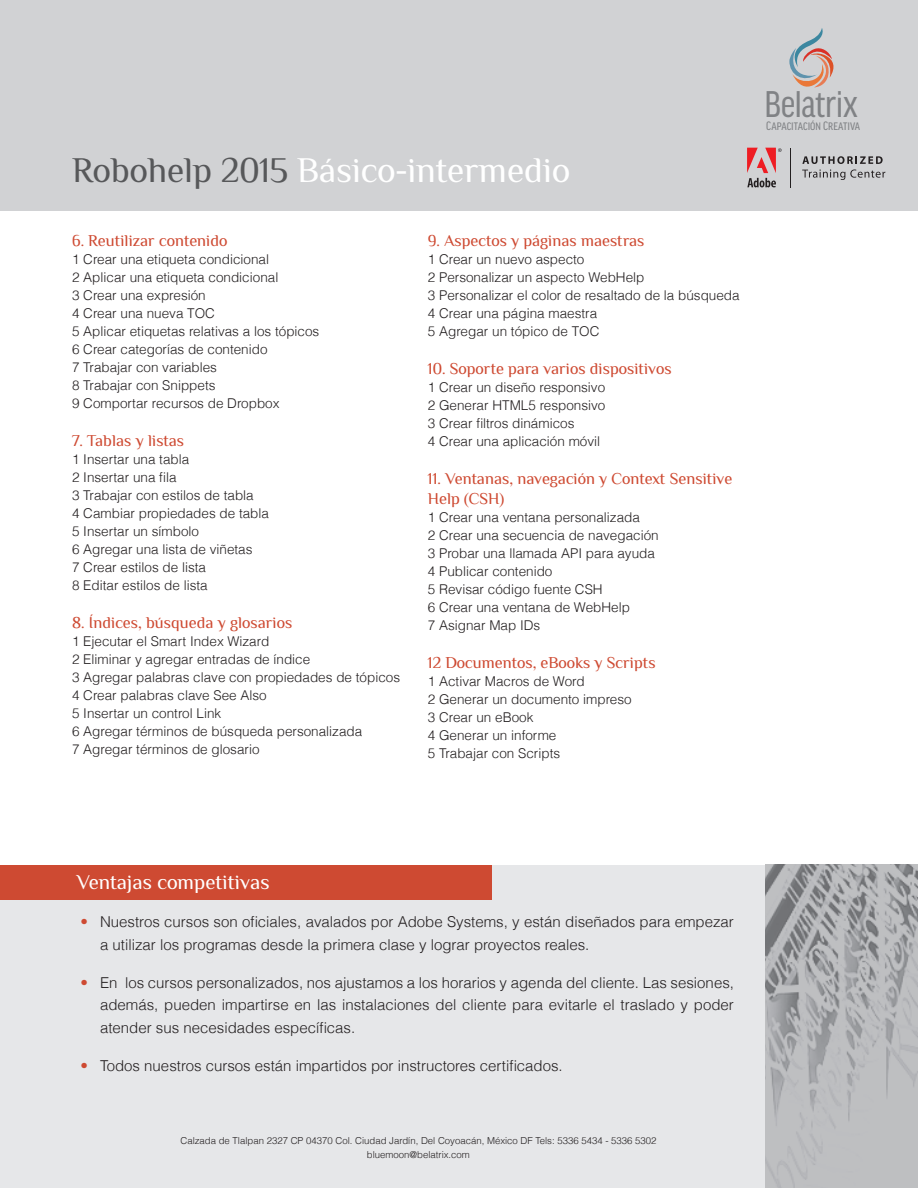
<style>
.page{position:relative;width:918px;height:1188px;background:#fff}
.page>*{position:absolute;margin:0;border:0;box-sizing:border-box;transform-origin:0 0}
.t1{font:condensed 39.75px "Good Headline Pro";color:#808285}
.t2{font:36px "Philosopher";color:#fff}
.t3{font:21px "Philosopher";color:#fff}
.Subtitulos_temario_c{font:16.5px/19.8px "Philosopher";color:#ce4a32}
.t4{font:300 15px/22.8px "Helvetica";color:#231f20}
.Cuerpo_de_texto{font:300 13.5px "Helvetica";color:#231f20}
.t5{font:condensed 13.05px "Good Headline Pro";color:#808285}
.t6{font:300 9.6px/13.6px "Helvetica";color:#231f20;text-align:center}
.s1{color:#57585a}
.s2{color:#ce4a32}
</style>
<div class="page">
<div style="left:0;top:865px;width:918px;height:323px;background:#e6e7e9"></div>
<img style="left:766px;top:865px;width:152px;height:323px">
<div style="left:0;top:865px;width:492px;height:34px;background:#ce4a32"></div>
<div style="left:0;top:0;width:918px;height:211px;background:#d1d2d4"></div>
<svg style="left:747px;top:148px;width:35px;height:39px"></svg>
<svg style="left:802px;top:156px;width:83px;height:24px"></svg>
<hr style="left:791px;top:148px;width:1px;height:39px;background:#231f20">
<svg style="left:789px;top:28px;width:45px;height:60px"></svg>
<h2 class="t2" style="left:72px;top:151px;width:500px"><span class="s1">Robohelp 2015</span> Básico-intermedio</h2>
<p class="Subtitulos_temario_c" style="left:72px;top:231px;width:157px">6. Reutilizar contenido</p>
<p class="Cuerpo_de_texto" style="left:72px;top:249px;width:199px">1 Crear una etiqueta condicional</p>
<p class="Cuerpo_de_texto" style="left:72px;top:267px;width:208px">2 Aplicar una etiqueta condicional</p>
<p class="Cuerpo_de_texto" style="left:72px;top:285px;width:135px">3 Crear una expresión</p>
<p class="Cuerpo_de_texto" style="left:72px;top:303px;width:145px">4 Crear una nueva TOC</p>
<p class="Cuerpo_de_texto" style="left:72px;top:321px;width:249px">5 Aplicar etiquetas relativas a los tópicos</p>
<p class="Cuerpo_de_texto" style="left:72px;top:339px;width:197px">6 Crear categorías de contenido</p>
<p class="Cuerpo_de_texto" style="left:72px;top:357px;width:147px">7 Trabajar con variables</p>
<p class="Cuerpo_de_texto" style="left:72px;top:375px;width:145px">8 Trabajar con Snippets</p>
<p class="Cuerpo_de_texto" style="left:72px;top:393px;width:209px">9 Comportar recursos de Dropbox</p>
<p class="Subtitulos_temario_c" style="left:72px;top:431px;width:114px">7. Tablas y listas</p>
<p class="Cuerpo_de_texto" style="left:72px;top:449px;width:119px">1 Insertar una tabla</p>
<p class="Cuerpo_de_texto" style="left:72px;top:467px;width:106px">2 Insertar una fila</p>
<p class="Cuerpo_de_texto" style="left:72px;top:485px;width:183px">3 Trabajar con estilos de tabla</p>
<p class="Cuerpo_de_texto" style="left:72px;top:503px;width:199px">4 Cambiar propiedades de tabla</p>
<p class="Cuerpo_de_texto" style="left:72px;top:521px;width:129px">5 Insertar un símbolo</p>
<p class="Cuerpo_de_texto" style="left:72px;top:539px;width:182px">6 Agregar una lista de viñetas</p>
<p class="Cuerpo_de_texto" style="left:72px;top:557px;width:136px">7 Crear estilos de lista</p>
<p class="Cuerpo_de_texto" style="left:72px;top:575px;width:137px">8 Editar estilos de lista</p>
<p class="Subtitulos_temario_c" style="left:72px;top:613px;width:222px">8. Índices, búsqueda y glosarios</p>
<p class="Cuerpo_de_texto" style="left:72px;top:630px;width:199px">1 Ejecutar el Smart Index Wizard</p>
<p class="Cuerpo_de_texto" style="left:72px;top:648px;width:240px">2 Eliminar y agregar entradas de índice</p>
<p class="Cuerpo_de_texto" style="left:72px;top:666px;width:330px">3 Agregar palabras clave con propiedades de tópicos</p>
<p class="Cuerpo_de_texto" style="left:72px;top:684px;width:196px">4 Crear palabras clave See Also</p>
<p class="Cuerpo_de_texto" style="left:72px;top:702px;width:151px">5 Insertar un control Link</p>
<p class="Cuerpo_de_texto" style="left:72px;top:720px;width:292px">6 Agregar términos de búsqueda personalizada</p>
<p class="Cuerpo_de_texto" style="left:72px;top:738px;width:189px">7 Agregar términos de glosario</p>
<p class="Subtitulos_temario_c" style="left:428px;top:231px;width:218px">9. Aspectos y páginas maestras</p>
<p class="Cuerpo_de_texto" style="left:428px;top:249px;width:158px">1 Crear un nuevo aspecto</p>
<p class="Cuerpo_de_texto" style="left:428px;top:267px;width:218px">2 Personalizar un aspecto WebHelp</p>
<p class="Cuerpo_de_texto" style="left:428px;top:285px;width:313px">3 Personalizar el color de resaltado de la búsqueda</p>
<p class="Cuerpo_de_texto" style="left:428px;top:303px;width:171px">4 Crear una página maestra</p>
<p class="Cuerpo_de_texto" style="left:428px;top:321px;width:173px">5 Agregar un tópico de TOC</p>
<p class="Subtitulos_temario_c" style="left:428px;top:359px;width:245px">10. Soporte para varios dispositivos</p>
<p class="Cuerpo_de_texto" style="left:428px;top:377px;width:179px">1 Crear un diseño responsivo</p>
<p class="Cuerpo_de_texto" style="left:428px;top:395px;width:179px">2 Generar HTML5 responsivo</p>
<p class="Cuerpo_de_texto" style="left:428px;top:413px;width:148px">3 Crear filtros dinámicos</p>
<p class="Cuerpo_de_texto" style="left:428px;top:431px;width:174px">4 Crear una aplicación móvil</p>
<p class="Subtitulos_temario_c" style="left:428px;top:469px;width:306px">11. Ventanas, navegación y Context Sensitive<br>Help (CSH)</p>
<p class="Cuerpo_de_texto" style="left:428px;top:506px;width:214px">1 Crear una ventana personalizada</p>
<p class="Cuerpo_de_texto" style="left:428px;top:524px;width:232px">2 Crear una secuencia de navegación</p>
<p class="Cuerpo_de_texto" style="left:428px;top:542px;width:229px">3 Probar una llamada API para ayuda</p>
<p class="Cuerpo_de_texto" style="left:428px;top:560px;width:126px">4 Publicar contenido</p>
<p class="Cuerpo_de_texto" style="left:428px;top:578px;width:176px">5 Revisar código fuente CSH</p>
<p class="Cuerpo_de_texto" style="left:428px;top:596px;width:204px">6 Crear una ventana de WebHelp</p>
<p class="Cuerpo_de_texto" style="left:428px;top:614px;width:114px">7 Asignar Map IDs</p>
<p class="Subtitulos_temario_c" style="left:428px;top:652px;width:229px">12 Documentos, eBooks y Scripts</p>
<p class="Cuerpo_de_texto" style="left:428px;top:670px;width:158px">1 Activar Macros de Word</p>
<p class="Cuerpo_de_texto" style="left:428px;top:688px;width:205px">2 Generar un documento impreso</p>
<p class="Cuerpo_de_texto" style="left:428px;top:706px;width:107px">3 Crear un eBook</p>
<p class="Cuerpo_de_texto" style="left:428px;top:724px;width:130px">4 Generar un informe</p>
<p class="Cuerpo_de_texto" style="left:428px;top:742px;width:134px">5 Trabajar con Scripts</p>
<h1 class="t1" style="left:764px;top:83px;width:95px">Belatrix</h1>
<p class="t5" style="left:766px;top:118px;width:95px">Capacitación Creativa</p>
<h3 class="t3" style="left:76px;top:871px;width:195px">Ventajas competitivas</h3>
<p class="t4" style="left:100px;top:910px;width:635px;text-indent:-20px"><span class="s2">•</span> Nuestros cursos son oficiales, avalados por Adobe Systems, y están diseñados para empezar a utilizar los programas desde la primera clase y lograr proyectos reales.</p>
<p class="t4" style="left:100px;top:970px;width:635px;text-align:justify;text-indent:-20px"><span class="s2">•</span> En los cursos personalizados, nos ajustamos a los horarios y agenda del cliente. Las sesiones, además, pueden impartirse en las instalaciones del cliente para evitarle el traslado y poder atender sus necesidades específicas.</p>
<p class="t4" style="left:81px;top:1054px;width:484px"><span class="s2">•</span> Todos nuestros cursos están impartidos por instructores certificados.</p>
<p class="t6" style="left:180px;top:1134px;width:478px">Calzada de Tlalpan 2327 CP 04370 Col. Ciudad Jardín, Del Coyoacán, México DF Tels: 5336 5434 - 5336 5302 bluemoon@belatrix.com</p>
</div>
